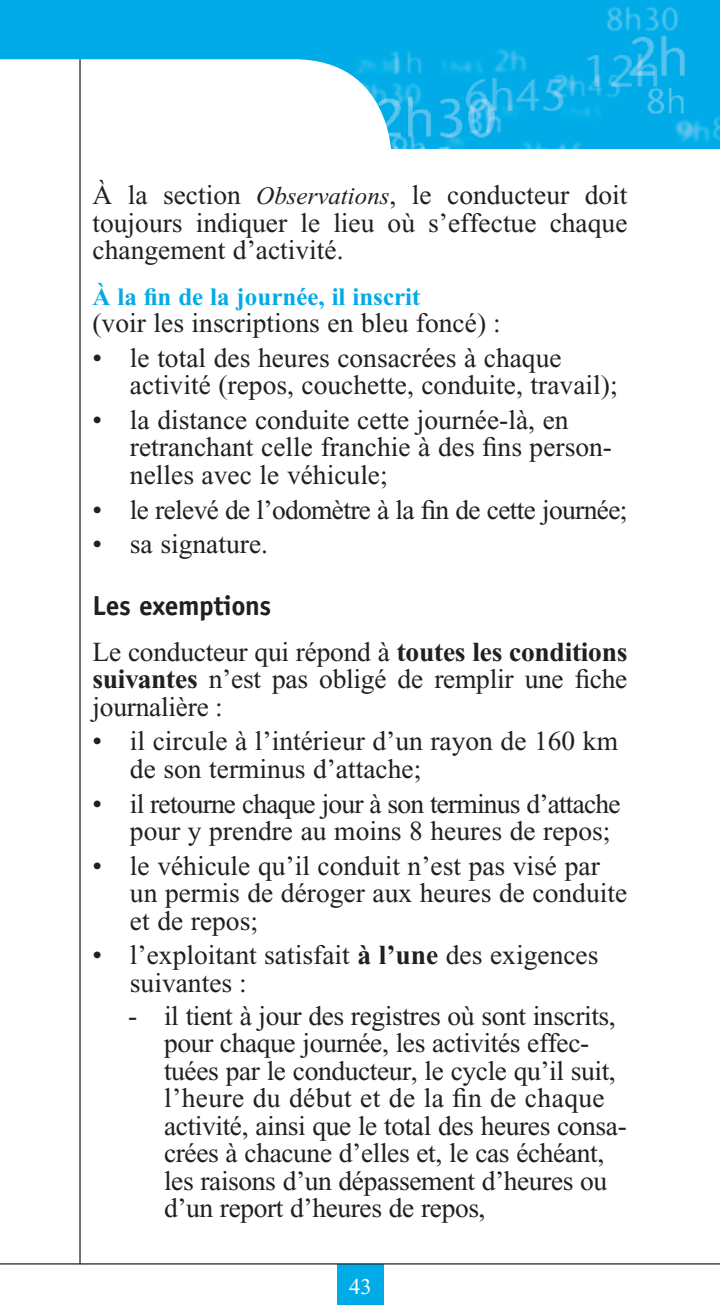
<style>
.page{position:relative;width:720px;height:1305px;background:#fff}
.page>*{position:absolute;margin:0;border:0;box-sizing:border-box;transform-origin:0 0}
.Énumération{font:27.5px/27.5px "Times New Roman";color:#231f20}
.Énumération_2e_nivea{font:27.5px/27.5px "Times New Roman";letter-spacing:-.015em;color:#231f20}
.corps{font:27.5px/27.5px "Times New Roman";color:#231f20;text-align:justify}
.Énumération-2{font:27.5px/27.5px "Times New Roman";letter-spacing:-.03em;color:#231f20}
.Énumération-3{font:27.5px "Times New Roman";letter-spacing:-.025em;color:#231f20}
.s-s-ti{font:700 27.5px "Officina Sans";letter-spacing:-.015em;color:#231f20}
.corps-2{font:700 25px "Times New Roman";color:#00abe7}
.t1{font:22.5px "Times New Roman";color:#fff}
.s1{font-style:italic;font-size:25px}
.s2{font-weight:700}
</style>
<div class="page">
<div style="left:0;top:0;width:720px;height:148px;background:#00abe7"></div>
<img style="left:391px;top:6px;width:329px;height:142px">
<div style="left:0;top:59px;width:392px;height:90px;background:#fff"></div>
<div style="left:337px;top:1264px;width:47px;height:41px;background:#00abe7"></div>
<hr style="left:79px;top:59px;width:2px;height:1205px;background:#231f20">
<hr style="left:0;top:1263px;width:720px;height:2px;background:#231f20">
<p class="corps" style="left:92px;top:181px;width:537px">À la section <span class="s1">Observations</span>, le conducteur doit toujours indiquer le lieu où s’effectue chaque changement d’activité.</p>
<p class="corps-2" style="left:92px;top:282px;width:329px">À la fin de la journée, il inscrit</p>
<p class="corps" style="left:92px;top:309px;width:410px">(voir les inscriptions en bleu foncé) :</p>
<p class="Énumération" style="left:130px;top:344px;width:489px;text-indent:-37px">• le total des heures consacrées à chaque activité (repos, couchette, conduite, travail);</p>
<p class="Énumération" style="left:130px;top:406px;width:484px;text-indent:-37px">• la distance conduite cette journée-là, en retranchant celle franchie à des fins person&shy;nelles avec le véhicule;</p>
<p class="Énumération-3" style="left:92px;top:495px;width:537px">• le relevé de l’odomètre à la fin de cette journée;</p>
<p class="Énumération" style="left:92px;top:531px;width:177px">• sa signature.</p>
<p class="s-s-ti" style="left:92px;top:589px;width:180px">Les exemptions</p>
<p class="corps" style="left:92px;top:638px;width:537px">Le conducteur qui répond à <span class="s2">toutes les conditions suivantes</span> n’est pas obligé de remplir une fiche journalière :</p>
<p class="Énumération" style="left:130px;top:728px;width:490px;text-indent:-37px">• il circule à l’intérieur d’un rayon de 160 km de son terminus d’attache;</p>
<p class="Énumération-2" style="left:130px;top:790px;width:492px;text-indent:-37px">• il retourne chaque jour à son terminus d’attache pour y prendre au moins 8 heures de repos;</p>
<p class="Énumération" style="left:130px;top:852px;width:499px;text-indent:-37px">• le véhicule qu’il conduit n’est pas visé par un permis de déroger aux heures de conduite et de repos;</p>
<p class="Énumération" style="left:130px;top:942px;width:470px;text-indent:-37px">• l’exploitant satisfait <span class="s2">à l’une</span> des exigences suivantes :</p>
<p class="Énumération_2e_nivea" style="left:164px;top:1002px;width:462px;text-indent:-36px">- il tient à jour des registres où sont inscrits, pour chaque journée, les activités effec&shy;tuées par le conducteur, le cycle qu’il suit, l’heure du début et de la fin de chaque activité, ainsi que le total des heures consa&shy;crées à chacune d’elles et, le cas échéant, les raisons d’un dépassement d’heures ou d’un report d’heures de repos,</p>
<p class="t1" style="left:349px;top:1274px;width:24px">43</p>
</div>
